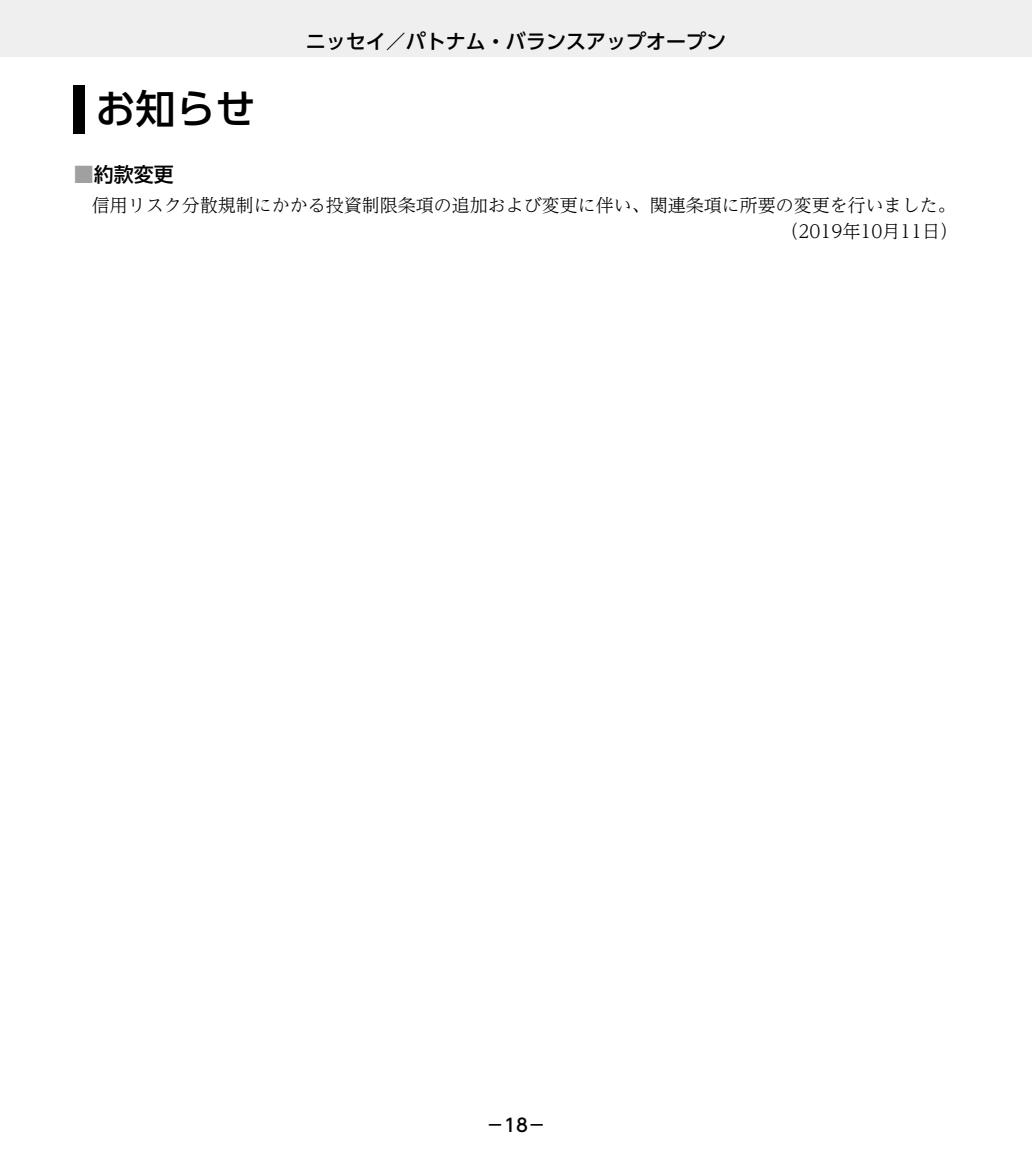
<style>
.page{position:relative;width:1032px;height:1163px;background:#fff}
.page>*{position:absolute;margin:0;border:0;box-sizing:border-box;transform-origin:0 0}
.t1{font:500 40px "UD Shin Go Pro";color:#000}
.t2{font:500 20px "UD Shin Go Pro";color:#000}
.t3{font:300 18px/26px "UD Reimin Pro";color:#000;text-align:right}
.t4{font:500 18px "UD Shin Go Pro";color:#000}
.s1{color:#9fa0a0}
</style>
<div class="page">
<div style="left:0;top:0;width:1032px;height:57px;background:#efefef"></div>
<div style="left:73px;top:85px;width:11px;height:48px;background:#000"></div>
<p class="t2" style="left:306px;top:25px;width:421px">ニッセイ／パトナム・バランスアップオープン</p>
<h1 class="t1" style="left:95px;top:77px;width:162px">お知らせ</h1>
<p class="t2" style="left:74px;top:158px;width:101px"><span class="s1">■</span>約款変更</p>
<p class="t3" style="left:74px;top:191px;width:886px">　信用リスク分散規制にかかる投資制限条項の追加および変更に伴い、関連条項に所要の変更を行いました。（2019年10月11日）</p>
<p class="t4" style="left:486px;top:1110px;width:61px">－18－</p>
</div>
